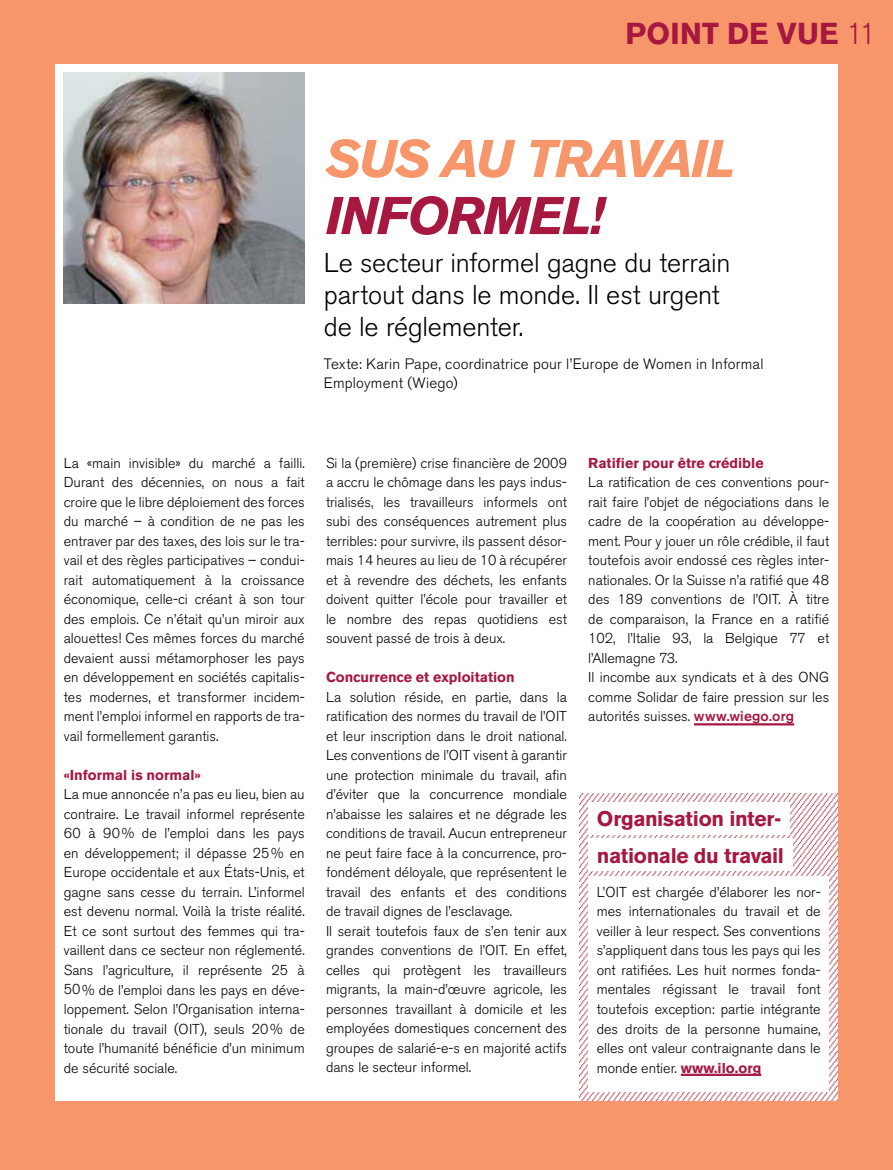
<style>
.page{position:relative;width:893px;height:1170px;background:#fff}
.page>*{position:absolute;margin:0;border:0;box-sizing:border-box;transform-origin:0 0}
.t1{font:italic 700 52.5px "Akzidenz Grotesk BE";color:#f7966b}
.t2{font:italic 700 52.5px "Akzidenz Grotesk BE";color:#a61840}
.t3{font:700 30px "Akzidenz Grotesk BE";letter-spacing:.01em;color:#a61840}
.t4{font:300 27px/32.4px "Akzidenz Grotesk BE";letter-spacing:-.005em;color:#000}
.t5{font:700 21px/36.3px "Akzidenz Grotesk BE";letter-spacing:-.02em;color:#a61840}
.t6{font:300 15px/19.5px "Akzidenz Grotesk BE";letter-spacing:.015em;color:#000}
.t7{font:300 14.25px/19.5px "Akzidenz Grotesk BE";color:#000;text-align:justify}
.t8{font:700 14.25px "Akzidenz Grotesk BE";color:#a61840}
.s1{font-weight:300}
.s2{font-weight:500;color:#a61840}
.s3{font-weight:700;color:#a61840}
</style>
<div class="page">
<div style="left:0;top:0;width:893px;height:1169px;background:#f7966b"></div>
<div style="left:55px;top:64px;width:783px;height:1036px;background:#fff"></div>
<img style="left:64px;top:72px;width:241px;height:231px">
<hr style="left:694px;top:723px;width:100px;height:2px;background:#a61840">
<img style="left:580px;top:793px;width:258px;height:307px">
<div style="left:588px;top:876px;width:241px;height:215px;background:#fff"></div>
<hr style="left:681px;top:1073px;width:80px;height:2px;background:#a61840">
<div style="left:588px;top:801px;width:202px;height:33px;background:#fff"></div>
<div style="left:588px;top:838px;width:204px;height:33px;background:#fff"></div>
<h2 class="t3" style="left:626px;top:16px;width:40px">point</h2>
<h2 class="t3" style="left:727px;top:16px;width:151px">de vue <span class="s1">11</span></h2>
<h1 class="t1" style="left:326px;top:127px;width:233px">SUS AU TRA</h1>
<h1 class="t1" style="left:625px;top:127px;width:59px">VAIL</h1>
<h1 class="t2" style="left:326px;top:184px;width:33px">INFOR</h1>
<h1 class="t2" style="left:483px;top:184px;width:122px">MEL!</h1>
<h3 class="t4" style="left:324px;top:246px;width:408px">Le secteur informel gagne du terrain partout dans le monde. Il est urgent de le réglementer.</h3>
<p class="t6" style="left:324px;top:354px;width:441px">Texte: Karin Pape, coordinatrice pour l’Europe de Women in Informal<br>Employment (Wiego)</p>
<p class="t7" style="left:64px;top:453px;width:242px">La «main invisible» du marché a failli.<br>Durant des décennies, on nous a fait croire que le libre déploiement des forces du marché – à condition de ne pas les entraver par des taxes, des lois sur le tra&shy;vail et des règles participatives – condui&shy;rait automatiquement à la croissance économique, celle-ci créant à son tour des emplois. Ce n’était qu’un miroir aux alouettes! Ces mêmes forces du marché devaient aussi métamorphoser les pays en développement en sociétés capitalis&shy;tes modernes, et transformer incidem&shy;ment l’emploi informel en rapports de tra&shy;vail formellement garantis.</p>
<p class="t8" style="left:64px;top:766px;width:138px">«Informal is normal»</p>
<p class="t7" style="left:64px;top:784px;width:242px">La mue annoncée n’a pas eu lieu, bien au contraire. Le travail informel représente 60 à 90% de l’emploi dans les pays en développement; il dépasse 25% en Europe occidentale et aux États-Unis, et gagne sans cesse du terrain. L’informel est devenu normal. Voilà la triste réalité.<br>Et ce sont surtout des femmes qui tra&shy;vaillent dans ce secteur non réglementé.<br>Sans l’agriculture, il représente 25 à 50% de l’emploi dans les pays en déve&shy;loppement. Selon l’Organisation interna&shy;tionale du travail (OIT), seuls 20% de toute l’humanité bénéficie d’un minimum de sécurité sociale.</p>
<p class="t7" style="left:326px;top:453px;width:242px">Si la (première) crise financière de 2009 a accru le chômage dans les pays indus&shy;trialisés, les travailleurs informels ont subi des conséquences autrement plus terribles: pour survivre, ils passent désor&shy;mais 14 heures au lieu de 10 à récupérer et à revendre des déchets, les enfants doivent quitter l’école pour travailler et le nombre des repas quotidiens est souvent passé de trois à deux.</p>
<p class="t8" style="left:326px;top:669px;width:190px">Concurrence et exploitation</p>
<p class="t7" style="left:326px;top:687px;width:242px;text-align:left">La solution réside, en partie, dans la ratification des normes du travail de l’OIT et leur inscription dans le droit national.<br>Les conventions de l’OIT visent à garantir une protection minimale du travail, afin d’éviter que la concurrence mondiale n’abaisse les salaires et ne dégrade les conditions de travail. Aucun entrepreneur ne peut faire face à la concurrence, pro&shy;fondément déloyale, que représentent le travail des enfants et des conditions de travail dignes de l’esclavage.<br>Il serait toutefois faux de s’en tenir aux grandes conventions de l’OIT. En effet, celles qui protègent les travailleurs migrants, la main-d’œuvre agricole, les personnes travaillant à domicile et les employées domestiques concernent des groupes de salarié-e-s en majorité actifs dans le secteur informel.</p>
<p class="t8" style="left:588px;top:454px;width:177px">Ratifier pour être crédible</p>
<p class="t7" style="left:588px;top:473px;width:242px;text-align:left">La ratification de ces conventions pour&shy;rait faire l’objet de négociations dans le cadre de la coopération au développe&shy;ment. Pour y jouer un rôle crédible, il faut toutefois avoir endossé ces règles inter&shy;nationales. Or la Suisse n’a ratifié que 48 des 189 conventions de l’OIT. À titre de comparaison, la France en a ratifié 102, l’Italie 93, la Belgique 77 et l’Allemagne 73.<br>Il incombe aux syndicats et à des ONG comme Solidar de faire pression sur les autorités suisses. <span class="s2">www.wiego.org</span></p>
<h3 class="t5" style="left:597px;top:800px;width:189px">Organisation inter&shy;nationale du travail</h3>
<p class="t7" style="left:597px;top:882px;width:225px">L’OIT est chargée d’élaborer les nor&shy;mes internationales du travail et de veiller à leur respect. Ses conventions s’appliquent dans tous les pays qui les ont ratifiées. Les huit normes fonda&shy;mentales régissant le travail font toutefois exception: partie intégrante des droits de la personne humaine, elles ont valeur contraignante dans le monde entier. <span class="s3">www.ilo.org</span></p>
</div>
